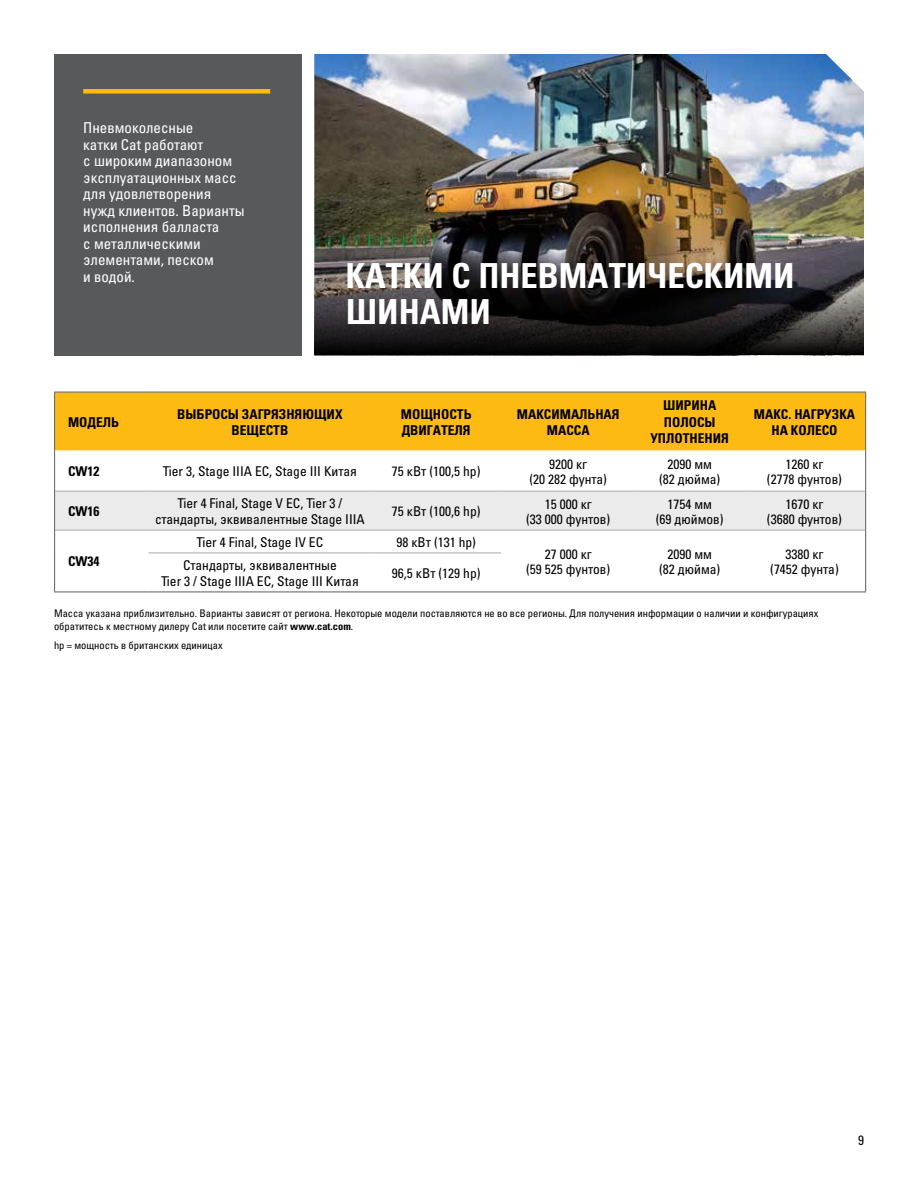
<style>
.page{position:relative;width:918px;height:1188px;background:#fff}
.page>*{position:absolute;margin:0;border:0;box-sizing:border-box;transform-origin:0 0}
.t1{font:34.5px/36px "Univers LTCYR 67 Bold Cond";color:#fff}
.t2{font:condensed 15px/16.5px "Univers LTCYR 57";color:#fff}
.t3{font:condensed 13.5px/15px "Univers LTCYR 57";color:#000;text-align:center}
.t4{font:13.5px/16.2px "Univers LTCYR 67 Bold Cond";color:#000;text-align:center}
.t5{font:condensed 10.5px/12.6px "Univers LTCYR 57";color:#000}
.s1{font-family:"Univers LTCYR 67 Bold Cond";font-stretch:normal}
</style>
<div class="page">
<img style="left:314px;top:54px;width:550px;height:302px">
<img style="left:314px;top:113px;width:550px;height:242px">
<div style="left:54px;top:54px;width:247px;height:302px;background:#58595b"></div>
<div style="left:83px;top:89px;width:187px;height:5px;background:#fdba12"></div>
<div style="left:55px;top:393px;width:810px;height:57px;background:#fdba12"></div>
<hr style="left:54px;top:591px;width:94px;height:1px;background:#6d6e71">
<hr style="left:501px;top:591px;width:135px;height:1px;background:#6d6e71">
<hr style="left:636px;top:591px;width:108px;height:1px;background:#6d6e71">
<hr style="left:744px;top:591px;width:122px;height:1px;background:#6d6e71">
<hr style="left:54px;top:392px;width:94px;height:1px;background:#6d6e71">
<hr style="left:54px;top:393px;width:1px;height:57px;background:#6d6e71">
<hr style="left:148px;top:392px;width:224px;height:1px;background:#6d6e71">
<hr style="left:372px;top:392px;width:129px;height:1px;background:#6d6e71">
<hr style="left:501px;top:392px;width:135px;height:1px;background:#6d6e71">
<hr style="left:636px;top:392px;width:108px;height:1px;background:#6d6e71">
<hr style="left:744px;top:392px;width:122px;height:1px;background:#6d6e71">
<hr style="left:865px;top:393px;width:1px;height:57px;background:#6d6e71">
<hr style="left:54px;top:450px;width:1px;height:41px;background:#6d6e71">
<hr style="left:865px;top:450px;width:1px;height:41px;background:#6d6e71">
<hr style="left:54px;top:553px;width:1px;height:38px;background:#6d6e71">
<svg style="left:54px;top:491px;width:812px;height:62px"></svg>
<hr style="left:865px;top:553px;width:1px;height:38px;background:#6d6e71">
<hr style="left:148px;top:591px;width:224px;height:1px;background:#6d6e71">
<hr style="left:372px;top:591px;width:129px;height:1px;background:#6d6e71">
<hr style="left:55px;top:491px;width:93px;height:1px;background:#a7a9ac">
<hr style="left:148px;top:491px;width:224px;height:1px;background:#a7a9ac">
<hr style="left:372px;top:491px;width:129px;height:1px;background:#a7a9ac">
<hr style="left:501px;top:491px;width:135px;height:1px;background:#a7a9ac">
<hr style="left:636px;top:491px;width:108px;height:1px;background:#a7a9ac">
<hr style="left:744px;top:491px;width:121px;height:1px;background:#a7a9ac">
<hr style="left:55px;top:530px;width:93px;height:1px;background:#a7a9ac">
<hr style="left:148px;top:530px;width:224px;height:1px;background:#a7a9ac">
<hr style="left:372px;top:530px;width:129px;height:1px;background:#a7a9ac">
<hr style="left:501px;top:530px;width:135px;height:1px;background:#a7a9ac">
<hr style="left:636px;top:530px;width:108px;height:1px;background:#a7a9ac">
<hr style="left:744px;top:530px;width:121px;height:1px;background:#a7a9ac">
<hr style="left:148px;top:553px;width:224px;height:1px;background:#a7a9ac">
<hr style="left:372px;top:553px;width:129px;height:1px;background:#a7a9ac">
<p class="t2" style="left:83px;top:119px;width:163px">Пневмоколесные<br>катки Cat работают<br>с широким диапазоном эксплуатационных масс для удовлетворения нужд клиентов. Варианты исполнения балласта<br>с металлическими элементами, песком<br>и водой.</p>
<h1 class="t1" style="left:346px;top:258px;width:451px">КАТКИ С ПНЕВМАТИЧЕСКИМИ<br>ШИНАМИ</h1>
<p class="t4" style="left:68px;top:414px;width:52px">МОДЕЛЬ</p>
<p class="t4" style="left:177px;top:405px;width:167px">ВЫБРОСЫ ЗАГРЯЗНЯЮЩИХ<br>ВЕЩЕСТВ</p>
<p class="t4" style="left:401px;top:405px;width:72px;text-align:left">МОЩНОСТЬ<br>ДВИГАТЕЛЯ</p>
<p class="t4" style="left:517px;top:405px;width:104px">МАКСИМАЛЬНАЯ<br>МАССА</p>
<p class="t4" style="left:650px;top:397px;width:80px">ШИРИНА<br>ПОЛОСЫ<br>УПЛОТНЕНИЯ</p>
<p class="t4" style="left:754px;top:405px;width:103px">МАКС. НАГРУЗКА<br>НА КОЛЕСО</p>
<p class="t4" style="left:68px;top:463px;width:33px">CW12</p>
<p class="t3" style="left:163px;top:463px;width:196px">Tier 3, Stage IIIA ЕС, Stage III Китая</p>
<p class="t3" style="left:392px;top:463px;width:90px">75 кВт (100,5 hp)</p>
<p class="t3" style="left:529px;top:456px;width:79px">9200 кг<br>(20 282 фунта)</p>
<p class="t3" style="left:659px;top:456px;width:63px">2090 мм (82 дюйма)</p>
<p class="t3" style="left:767px;top:456px;width:77px">1260 кг<br>(2778 фунтов)</p>
<p class="t4" style="left:68px;top:503px;width:33px">CW16</p>
<p class="t3" style="left:155px;top:495px;width:211px;line-height:16.2px">Tier 4 Final, Stage V ЕС, Tier 3 / стандарты, эквивалентные Stage IIIA</p>
<p class="t3" style="left:392px;top:503px;width:90px">75 кВт (100,6 hp)</p>
<p class="t3" style="left:526px;top:496px;width:86px">15 000 кг<br>(33 000 фунтов)</p>
<p class="t3" style="left:656px;top:496px;width:69px">1754 мм<br>(69 дюймов)</p>
<p class="t3" style="left:767px;top:496px;width:77px">1670 кг<br>(3680 фунтов)</p>
<p class="t4" style="left:68px;top:553px;width:33px">CW34</p>
<p class="t3" style="left:197px;top:534px;width:128px">Tier 4 Final, Stage IV ЕС</p>
<p class="t3" style="left:396px;top:534px;width:81px">98 кВт (131 hp)</p>
<p class="t3" style="left:526px;top:546px;width:86px">27 000 кг<br>(59 525 фунтов)</p>
<p class="t3" style="left:659px;top:546px;width:63px">2090 мм (82 дюйма)</p>
<p class="t3" style="left:770px;top:546px;width:70px">3380 кг (7452 фунта)</p>
<p class="t3" style="left:161px;top:556px;width:199px;line-height:16.2px">Стандарты, эквивалентные<br>Tier 3 / Stage IIIA ЕС, Stage III Китая</p>
<p class="t3" style="left:392px;top:565px;width:90px">96,5 кВт (129 hp)</p>
<p class="t5" style="left:54px;top:607px;width:766px">Масса указана приблизительно. Варианты зависят от региона. Некоторые модели поставляются не во все регионы. Для получения информации о наличии и конфигурациях обратитесь к местному дилеру Cat или посетите сайт <span class="s1">www.cat.com</span>.</p>
<p class="t5" style="left:54px;top:639px;width:170px">hp = мощность в британских единицах</p>
<p class="t3" style="left:858px;top:1132px;width:7px">9</p>
</div>
